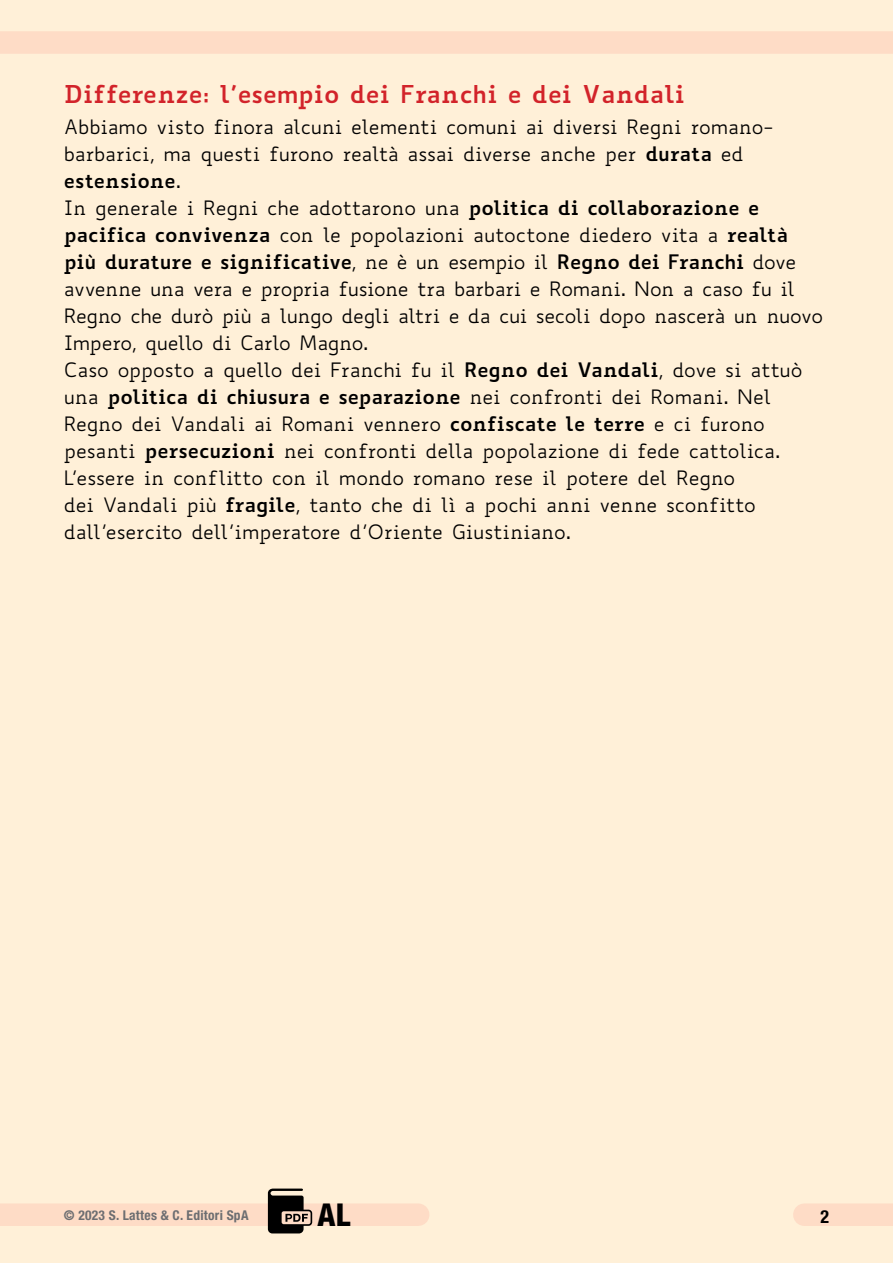
<style>
.page{position:relative;width:893px;height:1263px;background:#fff0d8}
.page>*{position:absolute;margin:0;border:0;box-sizing:border-box;transform-origin:0 0}
.t1{font:800 condensed 31.5px "Helvetica Neue LT Std";color:#000}
.t2{font:700 24px "Biancoenero";color:#d2232a}
.t3{font:19.5px/27px "Biancoenero";letter-spacing:-.025em;color:#000}
.t4{font:700 condensed 18px "Helvetica Neue LT Std";color:#000}
.t5{font:700 condensed 13.5px "Helvetica Neue LT Std";letter-spacing:.02em;color:#6d6e71}
.s1{font-weight:700}
</style>
<div class="page">
<div style="left:0;top:1203px;width:418px;height:23px;background:#fedcc6"></div>
<div style="left:0;top:31px;width:893px;height:23px;background:#fedcc6"></div>
<div style="left:804px;top:1203px;width:89px;height:23px;background:#fedcc6"></div>
<svg style="left:268px;top:1188px;width:44px;height:45px"></svg>
<p class="t2" style="left:64px;top:73px;width:623px">Differenze: l’esempio dei Franchi e dei Vandali</p>
<p class="t3" style="left:64px;top:113px;width:761px">Abbiamo visto finora alcuni elementi comuni ai diversi Regni romano&shy;barbarici, ma questi furono realtà assai diverse anche per <span class="s1">durata</span> ed <span class="s1">estensione</span>.<br>In generale i Regni che adottarono una <span class="s1">politica di collaborazione e pacifica convivenza</span> con le popolazioni autoctone diedero vita a <span class="s1">realtà più durature e significative</span>, ne è un esempio il <span class="s1">Regno dei Franchi</span> dove avvenne una vera e propria fusione tra barbari e Romani. Non a caso fu il Regno che durò più a lungo degli altri e da cui secoli dopo nascerà un nuovo Impero, quello di Carlo Magno.<br>Caso opposto a quello dei Franchi fu il <span class="s1">Regno dei Vandali</span>, dove si attuò una <span class="s1">politica di chiusura e separazione</span> nei confronti dei Romani. Nel Regno dei Vandali ai Romani vennero <span class="s1">confiscate le terre</span> e ci furono pesanti <span class="s1">persecuzioni</span> nei confronti della popolazione di fede cattolica.<br>L’essere in conflitto con il mondo romano rese il potere del Regno<br>dei Vandali più <span class="s1">fragile</span>, tanto che di lì a pochi anni venne sconfitto dall’esercito dell’imperatore d’Oriente Giustiniano.</p>
<p class="t5" style="left:64px;top:1206px;width:186px">© 2023 S. Lattes &amp; C. Editori SpA</p>
<h1 class="t1" style="left:318px;top:1195px;width:34px">AL</h1>
<p class="t4" style="left:820px;top:1206px;width:10px">2</p>
</div>
